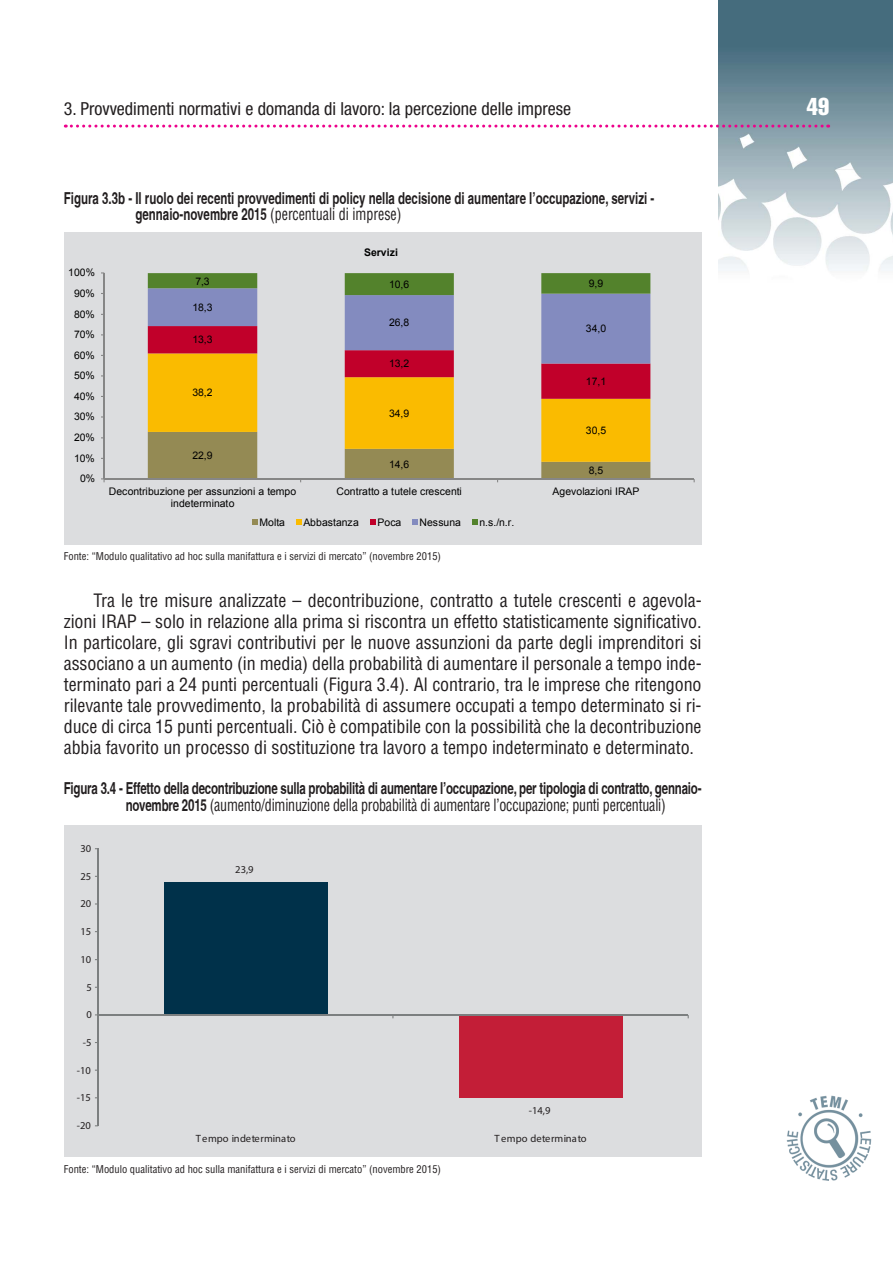
<style>
.page{position:relative;width:893px;height:1263px;background:#fff}
.page>*{position:absolute;margin:0;border:0;box-sizing:border-box;transform-origin:0 0}
.t1{font:24px "Helvetica LT Std Comp";color:#fff}
.t2{font:condensed 18px/21px "Helvetica LT Std";letter-spacing:-.005em;color:#231f20;text-align:justify}
.t3{font:condensed 18px "Helvetica Neue LT Std";color:#231f20}
.t4{font:700 condensed 16.5px "Helvetica";letter-spacing:-.015em;color:#231f20;scale:.85 1}
.t5{font:condensed 16.5px "Helvetica LT Std";letter-spacing:-.015em;color:#231f20;scale:.85 1}
.t6{font:10.5px/12.3px "Arial";letter-spacing:-.005em;color:#000;text-align:center}
.t7{font:condensed 10.5px "Helvetica LT Std";color:#231f20}
.t8{font:10.5px "Arial";letter-spacing:-.005em;color:#231f20}
.t9{font:700 10.5px "Arial";letter-spacing:-.005em;color:#000}
.s1{font-family:"Helvetica";font-weight:700}
</style>
<div class="page">
<img style="left:719px;top:0;width:174px;height:271px">
<svg style="left:65px;top:125px;width:764px;height:3px"></svg>
<img style="left:787px;top:1095px;width:85px;height:85px">
<div style="left:64px;top:232px;width:638px;height:312px;background:#dcdddf"></div>
<svg style="left:148px;top:399px;width:502px;height:33px;fill:#fabb00"></svg>
<svg style="left:148px;top:273px;width:502px;height:126px"></svg>
<hr style="left:104px;top:273px;width:1px;height:206px;background:#868686">
<hr style="left:104px;top:479px;width:590px;height:1px;background:#868686">
<svg style="left:148px;top:432px;width:502px;height:50px"></svg>
<svg style="left:252px;top:520px;width:5px;height:5px"></svg>
<svg style="left:296px;top:520px;width:6px;height:5px"></svg>
<svg style="left:370px;top:520px;width:5px;height:5px"></svg>
<svg style="left:412px;top:520px;width:5px;height:5px"></svg>
<svg style="left:472px;top:520px;width:6px;height:5px"></svg>
<div style="left:64px;top:825px;width:638px;height:332px;background:#dcdddf"></div>
<div style="left:459px;top:1015px;width:164px;height:82px;background:#c31e37"></div>
<div style="left:164px;top:882px;width:164px;height:133px;background:#00314a"></div>
<hr style="left:97px;top:848px;width:2px;height:277px;background:#7c7f80">
<hr style="left:98px;top:1014px;width:590px;height:1px;background:#7c7f80">
<p class="t3" style="left:64px;top:98px;width:509px">3. Provvedimenti normativi e domanda di lavoro: la percezione delle imprese</p>
<h1 class="t1" style="left:807px;top:91px;width:24px">49</h1>
<p class="t4" style="left:64px;top:188px;width:696px">Figura 3.3b - Il ruolo dei recenti provvedimenti di policy nella decisione di aumentare l’occupazione, servizi -</p>
<p class="t5" style="left:135px;top:204px;width:315px"><span class="s1">gennaio-novembre 2015</span> (percentuali di imprese)</p>
<p class="t6" style="left:68px;top:267px;width:28px">100%</p>
<p class="t6" style="left:74px;top:287px;width:22px">90%</p>
<p class="t6" style="left:74px;top:308px;width:22px">80%</p>
<p class="t6" style="left:74px;top:329px;width:22px">70%</p>
<p class="t6" style="left:74px;top:349px;width:22px">60%</p>
<p class="t6" style="left:74px;top:370px;width:22px">50%</p>
<p class="t6" style="left:74px;top:390px;width:22px">40%</p>
<p class="t6" style="left:74px;top:411px;width:22px">30%</p>
<p class="t6" style="left:74px;top:431px;width:22px">20%</p>
<p class="t6" style="left:74px;top:452px;width:22px">10%</p>
<p class="t6" style="left:80px;top:473px;width:17px">0%</p>
<p class="t9" style="left:364px;top:245px;width:35px">Servizi</p>
<p class="t6" style="left:195px;top:275px;width:16px">7,3</p>
<p class="t6" style="left:389px;top:278px;width:22px">10,6</p>
<p class="t6" style="left:589px;top:277px;width:16px">9,9</p>
<p class="t6" style="left:192px;top:301px;width:22px">18,3</p>
<p class="t6" style="left:192px;top:334px;width:22px">13,3</p>
<p class="t6" style="left:192px;top:387px;width:22px">38,2</p>
<p class="t6" style="left:192px;top:450px;width:22px">22,9</p>
<p class="t6" style="left:389px;top:316px;width:22px">26,8</p>
<p class="t6" style="left:389px;top:358px;width:22px">13,2</p>
<p class="t6" style="left:389px;top:407px;width:22px">34,9</p>
<p class="t6" style="left:389px;top:458px;width:22px">14,6</p>
<p class="t6" style="left:586px;top:322px;width:22px">34,0</p>
<p class="t6" style="left:586px;top:375px;width:22px">17,1</p>
<p class="t6" style="left:586px;top:424px;width:22px">30,5</p>
<p class="t6" style="left:589px;top:464px;width:16px">8,5</p>
<p class="t6" style="left:109px;top:485px;width:189px">Decontribuzione per assunzioni a tempo indeterminato</p>
<p class="t6" style="left:336px;top:485px;width:127px">Contratto a tutele crescenti</p>
<p class="t6" style="left:552px;top:485px;width:88px">Agevolazioni IRAP</p>
<p class="t6" style="left:259px;top:516px;width:27px">Molta</p>
<p class="t6" style="left:303px;top:516px;width:57px">Abbastanza</p>
<p class="t6" style="left:377px;top:516px;width:25px">Poca</p>
<p class="t6" style="left:420px;top:516px;width:43px">Nessuna</p>
<p class="t6" style="left:479px;top:516px;width:36px">n.s./n.r.</p>
<p class="t7" style="left:64px;top:549px;width:379px">Fonte: “Modulo qualitativo ad hoc sulla manifattura e i servizi di mercato” (novembre 2015)</p>
<p class="t2" style="left:64px;top:589px;width:639px;text-indent:30px">Tra le tre misure analizzate – decontribuzione, contratto a tutele crescenti e agevola&shy;zioni IRAP – solo in relazione alla prima si riscontra un effetto statisticamente significativo.<br>In particolare, gli sgravi contributivi per le nuove assunzioni da parte degli imprenditori si associano a un aumento (in media) della probabilità di aumentare il personale a tempo inde&shy;terminato pari a 24 punti percentuali (Figura 3.4). Al contrario, tra le imprese che ritengono rilevante tale provvedimento, la probabilità di assumere occupati a tempo determinato si ri&shy;duce di circa 15 punti percentuali. Ciò è compatibile con la possibilità che la decontribuzione abbia favorito un processo di sostituzione tra lavoro a tempo indeterminato e determinato.</p>
<p class="t4" style="left:64px;top:778px;width:752px">Figura 3.4 - Effetto della decontribuzione sulla probabilità di aumentare l’occupazione, per tipologia di contratto, gennaio-</p>
<p class="t5" style="left:126px;top:794px;width:637px"><span class="s1">novembre 2015</span> (aumento/diminuzione della probabilità di aumentare l’occupazione; punti percentuali)</p>
<p class="t8" style="left:81px;top:842px;width:12px">30</p>
<p class="t8" style="left:81px;top:870px;width:12px">25</p>
<p class="t8" style="left:81px;top:897px;width:12px">20</p>
<p class="t8" style="left:81px;top:925px;width:12px">15</p>
<p class="t8" style="left:81px;top:953px;width:12px">10</p>
<p class="t8" style="left:86px;top:981px;width:7px">5</p>
<p class="t8" style="left:86px;top:1008px;width:7px">0</p>
<p class="t8" style="left:83px;top:1036px;width:10px">-5</p>
<p class="t8" style="left:77px;top:1063px;width:16px">-10</p>
<p class="t8" style="left:77px;top:1091px;width:16px">-15</p>
<p class="t8" style="left:77px;top:1119px;width:16px">-20</p>
<p class="t8" style="left:235px;top:863px;width:20px">23,9</p>
<p class="t8" style="left:529px;top:1104px;width:23px">-14,9</p>
<p class="t8" style="left:196px;top:1131px;width:101px">Tempo indeterminato</p>
<p class="t8" style="left:495px;top:1131px;width:93px">Tempo determinato</p>
<p class="t7" style="left:64px;top:1162px;width:379px">Fonte: “Modulo qualitativo ad hoc sulla manifattura e i servizi di mercato” (novembre 2015)</p>
</div>
